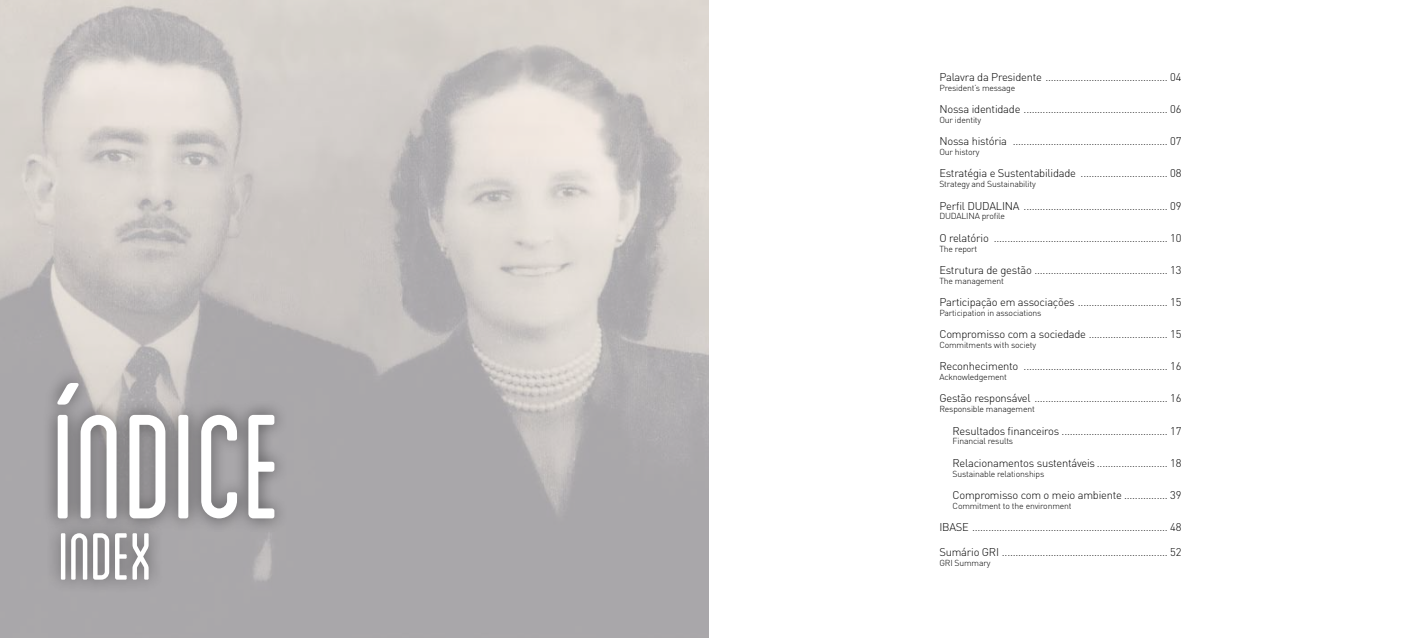
<style>
.page{position:relative;width:1418px;height:638px;background:#fff}
.page>*{position:absolute;margin:0;border:0;box-sizing:border-box;transform-origin:0 0}
.t1{font:condensed 155.62px "Blanch";color:#fff}
.t2{font:condensed 69.88px "Blanch";color:#fff}
.t3{font:300 11.12px "DIN Pro";letter-spacing:-.02em;color:#000}
.t4{font:300 8.62px "DIN Pro";letter-spacing:-.02em;color:#000}
</style>
<div class="page">
<img style="left:0;top:0;width:709px;height:638px">
<div style="left:42px;top:368px;width:247px;height:165px;background:#000;opacity:.5"></div>
<div style="left:45px;top:518px;width:119px;height:77px;background:#000;opacity:.5"></div>
<h1 class="t1" style="left:53px;top:383px;width:231px">ÍNDICE</h1>
<h2 class="t2" style="left:59px;top:519px;width:95px">INDEX</h2>
<p class="t3" style="left:939px;top:69px;width:244px">Palavra da Presidente ............................................. 04</p>
<p class="t3" style="left:939px;top:101px;width:244px">Nossa identidade ..................................................... 06</p>
<p class="t3" style="left:1012px;top:134px;width:170px">......................................................... 07</p>
<p class="t3" style="left:939px;top:166px;width:244px">Estratégia e Sustentabilidade ................................ 08</p>
<p class="t3" style="left:939px;top:198px;width:244px">Perfil DUDALINA ..................................................... 09</p>
<p class="t3" style="left:939px;top:230px;width:244px">O relatório ................................................................ 10</p>
<p class="t3" style="left:939px;top:262px;width:244px">Estrutura de gestão ................................................. 13</p>
<p class="t3" style="left:939px;top:294px;width:244px">Participação em associações ................................. 15</p>
<p class="t3" style="left:939px;top:326px;width:244px">Compromisso com a sociedade ............................. 15</p>
<p class="t3" style="left:1023px;top:359px;width:159px">..................................................... 16</p>
<p class="t3" style="left:939px;top:391px;width:244px">Gestão responsável ................................................. 16</p>
<p class="t3" style="left:952px;top:423px;width:230px">Resultados financeiros ....................................... 17</p>
<p class="t3" style="left:952px;top:455px;width:230px">Relacionamentos sustentáveis .......................... 18</p>
<p class="t3" style="left:952px;top:487px;width:230px">Compromisso com o meio ambiente ................ 39</p>
<p class="t3" style="left:939px;top:519px;width:244px">IBASE ........................................................................ 48</p>
<p class="t3" style="left:939px;top:544px;width:244px">Sumário GRI ............................................................. 52</p>
<p class="t4" style="left:939px;top:82px;width:77px">President’s message</p>
<p class="t4" style="left:939px;top:114px;width:43px">Our identity</p>
<p class="t3" style="left:939px;top:134px;width:69px">Nossa história</p>
<p class="t4" style="left:939px;top:146px;width:42px">Our history</p>
<p class="t4" style="left:939px;top:178px;width:98px">Strategy and Sustainability</p>
<p class="t4" style="left:939px;top:210px;width:67px">DUDALINA profile</p>
<p class="t4" style="left:939px;top:242px;width:40px">The report</p>
<p class="t4" style="left:939px;top:275px;width:66px">The management</p>
<p class="t4" style="left:939px;top:307px;width:103px">Participation in associations</p>
<p class="t4" style="left:939px;top:339px;width:98px">Commitments with society</p>
<p class="t3" style="left:939px;top:359px;width:81px">Reconhecimento</p>
<p class="t4" style="left:939px;top:371px;width:69px">Acknowledgement</p>
<p class="t4" style="left:939px;top:403px;width:97px">Responsible management</p>
<p class="t4" style="left:952px;top:435px;width:62px">Financial results</p>
<p class="t4" style="left:952px;top:467px;width:93px">Sustainable relationships</p>
<p class="t4" style="left:952px;top:500px;width:120px">Commitment to the environment</p>
<p class="t4" style="left:939px;top:556px;width:53px">GRI Summary</p>
</div>
